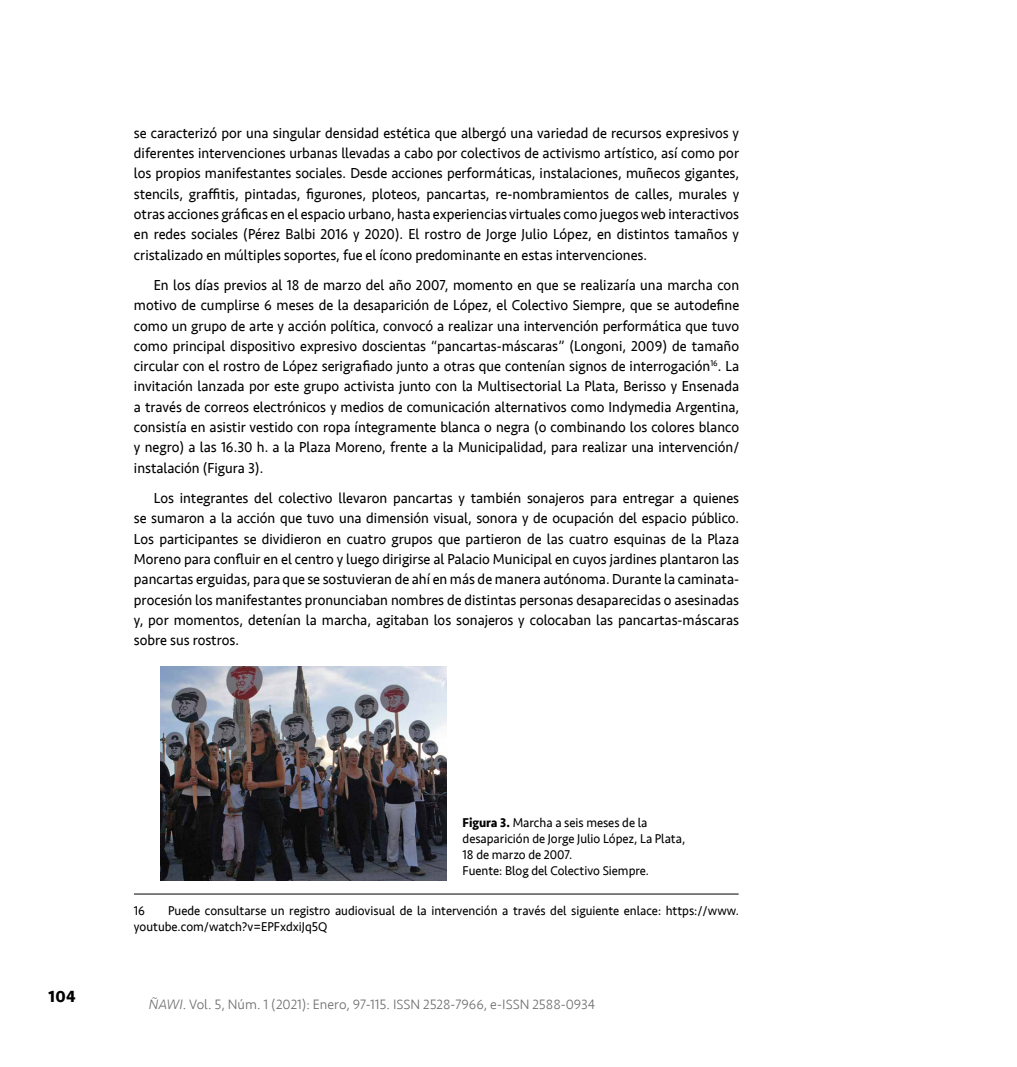
<style>
.page{position:relative;width:1017px;height:1067px;background:#fff}
.page>*{position:absolute;margin:0;border:0;box-sizing:border-box;transform-origin:0 0}
.t1{font:700 16.62px "Seravek";color:#000}
.t2{font:14.88px/20.3px "Seravek";color:#000;text-align:justify;scale:.95 1}
.t3{font:300 14px "Seravek";color:#706f6f}
.t4{font:13.12px/15.8px "Seravek";color:#000;scale:.95 1}
.s1{font-weight:700}
.s2{font-style:italic}
</style>
<div class="page">
<hr style="left:134px;top:893px;width:605px;height:1px;background:#000">
<img style="left:161px;top:666px;width:285px;height:214px">
<p class="t2" style="left:134px;top:123px;width:639px">se caracterizó por una singular densidad estética que albergó una variedad de recursos expresivos y diferentes intervenciones urbanas llevadas a cabo por colectivos de activismo artístico, así como por los propios manifestantes sociales. Desde acciones performáticas, instalaciones, muñecos gigantes, stencils, graffitis, pintadas, figurones, ploteos, pancartas, re-nombramientos de calles, murales y otras acciones gráficas en el espacio urbano, hasta experiencias virtuales como juegos web interactivos en redes sociales (Pérez Balbi 2016 y 2020). El rostro de Jorge Julio López, en distintos tamaños y cristalizado en múltiples soportes, fue el ícono predominante en estas intervenciones.</p>
<p class="t2" style="left:134px;top:275px;width:639px;text-indent:20px">En los días previos al 18 de marzo del año 2007, momento en que se realizaría una marcha con motivo de cumplirse 6 meses de la desaparición de López, el Colectivo Siempre, que se autodefine como un grupo de arte y acción política, convocó a realizar una intervención performática que tuvo como principal dispositivo expresivo doscientas “pancartas-máscaras” (Longoni, 2009) de tamaño circular con el rostro de López serigrafiado junto a otras que contenían signos de interrogación<sup>16</sup>. La invitación lanzada por este grupo activista junto con la Multisectorial La Plata, Berisso y Ensenada a través de correos electrónicos y medios de comunicación alternativos como Indymedia Argentina, consistía en asistir vestido con ropa íntegramente blanca o negra (o combinando los colores blanco y negro) a las 16.30 h. a la Plaza Moreno, frente a la Municipalidad, para realizar una intervención/ instalación (Figura 3).</p>
<p class="t2" style="left:134px;top:488px;width:639px;text-indent:20px">Los integrantes del colectivo llevaron pancartas y también sonajeros para entregar a quienes se sumaron a la acción que tuvo una dimensión visual, sonora y de ocupación del espacio público.<br>Los participantes se dividieron en cuatro grupos que partieron de las cuatro esquinas de la Plaza Moreno para confluir en el centro y luego dirigirse al Palacio Municipal en cuyos jardines plantaron las pancartas erguidas, para que se sostuvieran de ahí en más de manera autónoma. Durante la caminata&shy;procesión los manifestantes pronunciaban nombres de distintas personas desaparecidas o asesinadas y, por momentos, detenían la marcha, agitaban los sonajeros y colocaban las pancartas-máscaras sobre sus rostros.</p>
<p class="t1" style="left:48px;top:983px;width:29px">104</p>
<p class="t4" style="left:463px;top:815px;width:236px"><span class="s1">Figura 3.</span> Marcha a seis meses de la desaparición de Jorge Julio López, La Plata, 18 de marzo de 2007.<br>Fuente: Blog del Colectivo Siempre.</p>
<p class="t4" style="left:134px;top:902px;width:639px;text-indent:34px">Puede consultarse un registro audiovisual de la intervención a través del siguiente enlace: https://www. youtube.com/watch?v=EPFxdxiJq5Q</p>
<p class="t4" style="left:134px;top:902px;width:13px">16</p>
<p class="t3" style="left:149px;top:996px;width:448px"><span class="s2">ÑAWI</span>. Vol. 5, Núm. 1 (2021): Enero, 97-115. ISSN 2528-7966, e-ISSN 2588-0934</p>
</div>
